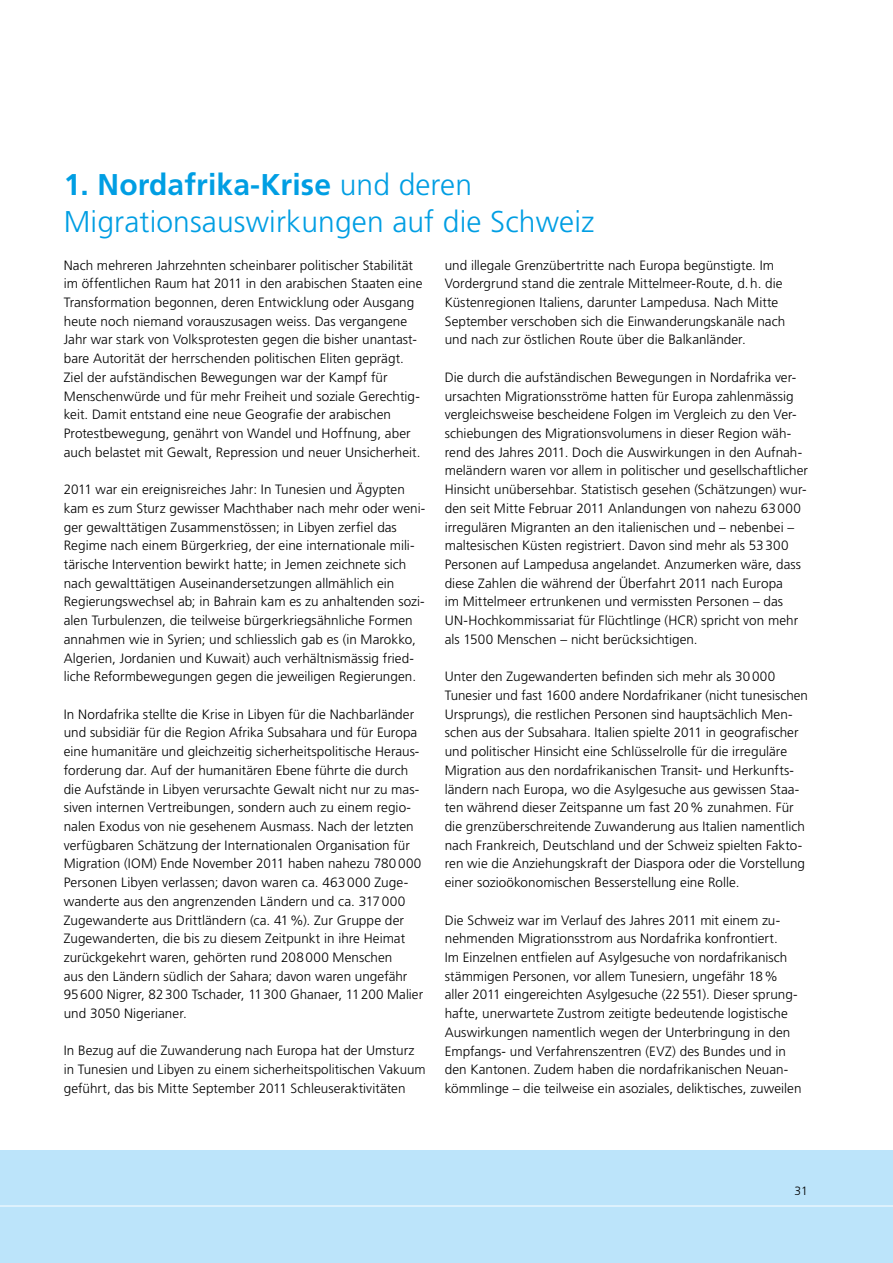
<style>
.page{position:relative;width:893px;height:1263px;background:#fff}
.page>*{position:absolute;margin:0;border:0;box-sizing:border-box;transform-origin:0 0}
.t1{font:300 30px/37.3px "Frutiger LT Std";letter-spacing:.005em;color:#009ee3}
.t2{font:300 13.5px/18.8px "Frutiger LT Std";color:#000}
.t3{font:300 12px "Frutiger LT Std";color:#000}
.s1{font-weight:700}
</style>
<div class="page">
<hr style="left:0;top:981px;width:1px;height:282px;background:#00a7e7">
<div style="left:0;top:1150px;width:893px;height:113px;background:#bce4fa"></div>
<hr style="left:0;top:1206px;width:893px;height:1px;background:#fff">
<h1 class="t1" style="left:64px;top:166px;width:532px"><span class="s1">1. Nordafrika-Krise</span> und deren<br>Migrationsauswirkungen auf die Schweiz</h1>
<p class="t2" style="left:64px;top:256px;width:360px">Nach mehreren Jahrzehnten scheinbarer politischer Stabilität im öffentlichen Raum hat 2011 in den arabischen Staaten eine Transformation begonnen, deren Entwicklung oder Ausgang heute noch niemand vorauszusagen weiss. Das vergangene Jahr war stark von Volksprotesten gegen die bisher unantast&shy;bare Autorität der herrschenden politischen Eliten geprägt.<br>Ziel der aufständischen Bewegungen war der Kampf für Menschenwürde und für mehr Freiheit und soziale Gerechtig&shy;keit. Damit entstand eine neue Geografie der arabischen Protestbewegung, genährt von Wandel und Hoffnung, aber auch belastet mit Gewalt, Repression und neuer Unsicherheit.</p>
<p class="t2" style="left:64px;top:480px;width:363px">2011 war ein ereignisreiches Jahr: In Tunesien und Ägypten kam es zum Sturz gewisser Machthaber nach mehr oder weni&shy;ger gewalttätigen Zusammenstössen; in Libyen zerfiel das Regime nach einem Bürgerkrieg, der eine internationale mili&shy;tärische Intervention bewirkt hatte; in Jemen zeichnete sich nach gewalttätigen Auseinandersetzungen allmählich ein Regierungswechsel ab; in Bahrain kam es zu anhaltenden sozi&shy;alen Turbulenzen, die teilweise bürgerkriegsähnliche Formen annahmen wie in Syrien; und schliesslich gab es (in Marokko, Algerien, Jordanien und Kuwait) auch verhältnismässig fried&shy;liche Reformbewegungen gegen die jeweiligen Regierungen.</p>
<p class="t2" style="left:64px;top:705px;width:361px">In Nordafrika stellte die Krise in Libyen für die Nachbarländer und subsidiär für die Region Afrika Subsahara und für Europa eine humanitäre und gleichzeitig sicherheitspolitische Heraus&shy;forderung dar. Auf der humanitären Ebene führte die durch die Aufstände in Libyen verursachte Gewalt nicht nur zu mas&shy;siven internen Vertreibungen, sondern auch zu einem regio&shy;nalen Exodus von nie gesehenem Ausmass. Nach der letzten verfügbaren Schätzung der Internationalen Organisation für Migration (IOM) Ende November 2011 haben nahezu 780000<br>Personen Libyen verlassen; davon waren ca. 463000 Zuge&shy;wanderte aus den angrenzenden Ländern und ca. 317000<br>Zugewanderte aus Drittländern (ca. 41%). Zur Gruppe der Zugewanderten, die bis zu diesem Zeitpunkt in ihre Heimat zurückgekehrt waren, gehörten rund 208000 Menschen<br>aus den Ländern südlich der Sahara; davon waren ungefähr 95600 Nigrer, 82300 Tschader, 11300 Ghanaer, 11200 Malier und 3050 Nigerianer.</p>
<p class="t2" style="left:64px;top:1042px;width:363px">In Bezug auf die Zuwanderung nach Europa hat der Umsturz in Tunesien und Libyen zu einem sicherheitspolitischen Vakuum geführt, das bis Mitte September 2011 Schleuseraktivitäten</p>
<p class="t2" style="left:445px;top:256px;width:342px">und illegale Grenzübertritte nach Europa begünstigte. Im Vordergrund stand die zentrale Mittelmeer-Route, d.h. die Küstenregionen Italiens, darunter Lampedusa. Nach Mitte September verschoben sich die Einwanderungskanäle nach und nach zur östlichen Route über die Balkanländer.</p>
<p class="t2" style="left:445px;top:368px;width:365px">Die durch die aufständischen Bewegungen in Nordafrika ver&shy;ursachten Migrationsströme hatten für Europa zahlenmässig vergleichsweise bescheidene Folgen im Vergleich zu den Ver&shy;schiebungen des Migrationsvolumens in dieser Region wäh&shy;rend des Jahres 2011. Doch die Auswirkungen in den Aufnah&shy;meländern waren vor allem in politischer und gesellschaftlicher Hinsicht unübersehbar. Statistisch gesehen (Schätzungen) wur&shy;den seit Mitte Februar 2011 Anlandungen von nahezu 63000 irregulären Migranten an den italienischen und – nebenbei – maltesischen Küsten registriert. Davon sind mehr als 53300<br>Personen auf Lampedusa angelandet. Anzumerken wäre, dass diese Zahlen die während der Überfahrt 2011 nach Europa<br>im Mittelmeer ertrunkenen und vermissten Personen – das UN-Hochkommissariat für Flüchtlinge (HCR) spricht von mehr als 1500 Menschen – nicht berücksichtigen.</p>
<p class="t2" style="left:445px;top:667px;width:365px">Unter den Zugewanderten befinden sich mehr als 30000<br>Tunesier und fast 1600 andere Nordafrikaner (nicht tunesischen Ursprungs), die restlichen Personen sind hauptsächlich Men&shy;schen aus der Subsahara. Italien spielte 2011 in geografischer und politischer Hinsicht eine Schlüsselrolle für die irreguläre Migration aus den nordafrikanischen Transit- und Herkunfts&shy;ländern nach Europa, wo die Asylgesuche aus gewissen Staa&shy;ten während dieser Zeitspanne um fast 20% zunahmen. Für die grenzüberschreitende Zuwanderung aus Italien namentlich nach Frankreich, Deutschland und der Schweiz spielten Fakto&shy;ren wie die Anziehungskraft der Diaspora oder die Vorstellung einer sozioökonomischen Besserstellung eine Rolle.</p>
<p class="t2" style="left:445px;top:911px;width:358px">Die Schweiz war im Verlauf des Jahres 2011 mit einem zu&shy;nehmenden Migrationsstrom aus Nordafrika konfrontiert.<br>Im Einzelnen entfielen auf Asylgesuche von nordafrikanisch stämmigen Personen, vor allem Tunesiern, ungefähr 18% aller 2011 eingereichten Asylgesuche (22551). Dieser sprung&shy;hafte, unerwartete Zustrom zeitigte bedeutende logistische Auswirkungen namentlich wegen der Unterbringung in den Empfangs- und Verfahrenszentren (EVZ) des Bundes und in den Kantonen. Zudem haben die nordafrikanischen Neuan&shy;kömmlinge – die teilweise ein asoziales, deliktisches, zuweilen</p>
<p class="t3" style="left:795px;top:1184px;width:15px">31</p>
</div>
